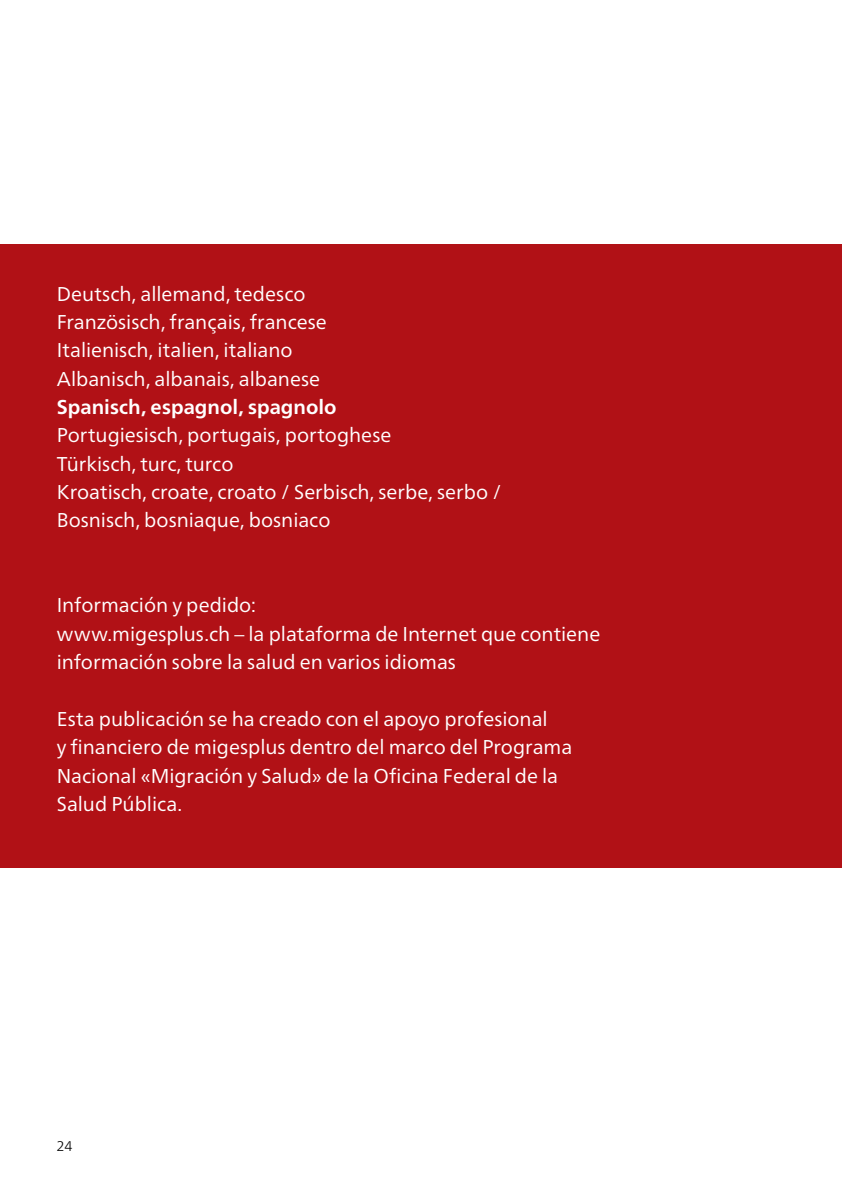
<style>
.page{position:relative;width:842px;height:1191px;background:#fff}
.page>*{position:absolute;margin:0;border:0;box-sizing:border-box;transform-origin:0 0}
.t1{font:20px/28.4px "Frutiger Neue LTW1 G";color:#fff}
.t2{font:700 20px "Frutiger Neue LTW1 G";letter-spacing:.005em;color:#fff}
.t3{font:300 14px "Frutiger Neue LTW1 G";color:#000}
</style>
<div class="page">
<div style="left:0;top:244px;width:842px;height:623px;background:#b11116"></div>
<p class="t1" style="left:57px;top:279px;width:272px">Deutsch, allemand, tedesco<br>Französisch, français, francese<br>Italienisch, italien, italiano<br>Albanisch, albanais, albanese</p>
<p class="t2" style="left:57px;top:395px;width:281px">Spanisch, espagnol, spagnolo</p>
<p class="t1" style="left:57px;top:421px;width:446px">Portugiesisch, portugais, portoghese<br>Türkisch, turc, turco<br>Kroatisch, croate, croato / Serbisch, serbe, serbo / Bosnisch, bosniaque, bosniaco</p>
<p class="t1" style="left:57px;top:591px;width:545px">Información y pedido:<br>www.migesplus.ch – la plataforma de Internet que contiene información sobre la salud en varios idiomas</p>
<p class="t1" style="left:57px;top:704px;width:517px">Esta publicación se ha creado con el apoyo profesional<br>y financiero de migesplus dentro del marco del Programa Nacional «Migración y Salud» de la Oficina Federal de la Salud Pública.</p>
<p class="t3" style="left:57px;top:1137px;width:17px">24</p>
</div>
